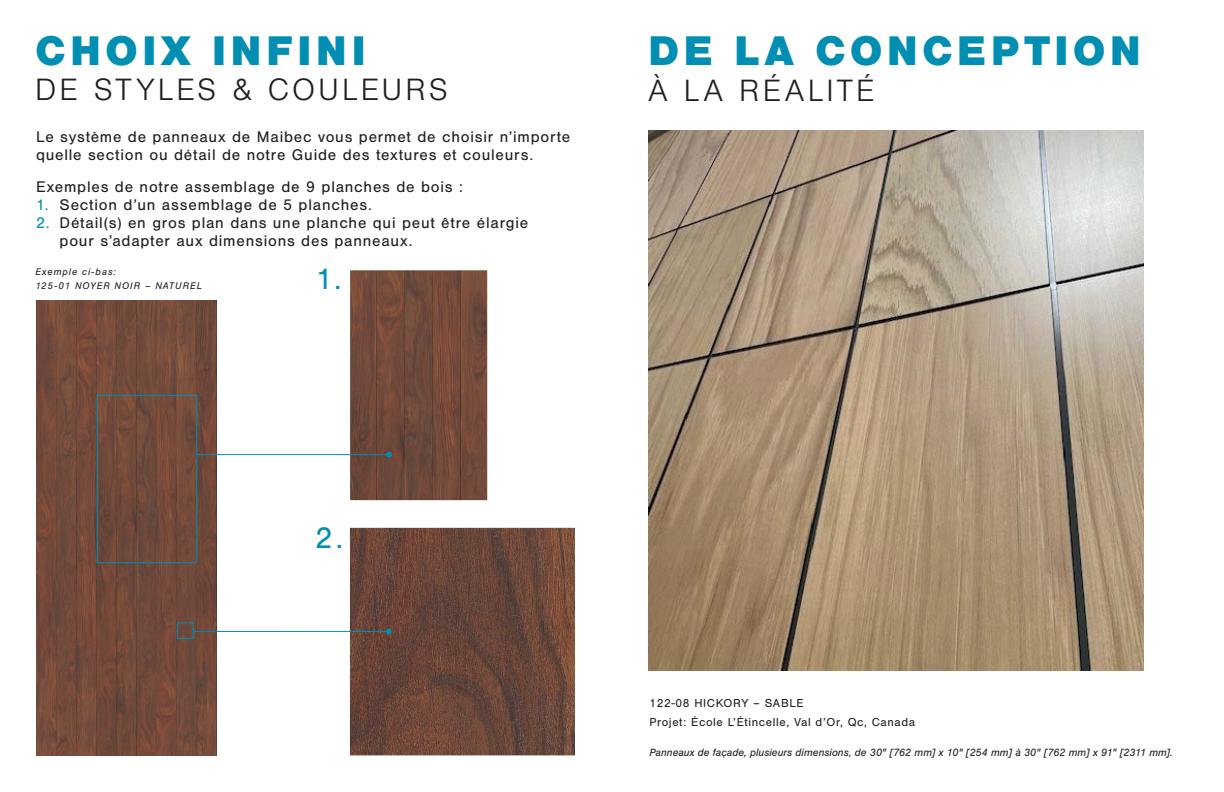
<style>
.page{position:relative;width:1224px;height:792px;background:#fff}
.page>*{position:absolute;margin:0;border:0;box-sizing:border-box;transform-origin:0 0}
.Sous-titre{font:900 43px "Nimbus San";letter-spacing:.095em;color:#008fb3}
.textre_courant_blender{font:900 43px "Nimbus San";letter-spacing:.1em;color:#008fb3}
.textre_courant_blender-2{font:300 32px "Nimbus San";letter-spacing:.095em;color:#231f20}
.Sous-titre-2{font:300 32px "Nimbus San";letter-spacing:.1em;color:#231f20}
.textre_courant_blender-3{font:31px "Nimbus San";color:#008fb3}
.Grand_texte{font:16px/18px "Nimbus San";letter-spacing:.05em;color:#231f20}
.t1{font:12px "Nimbus San";letter-spacing:.05em;color:#231f20}
.Grand_texte-2{font:italic 11px "Nimbus San";color:#231f20}
.t2{font:italic 10px "Nimbus San";letter-spacing:.095em;color:#231f20}
.s1{color:#008fb3}
</style>
<div class="page">
<img style="left:351px;top:529px;width:223px;height:225px">
<div style="left:348px;top:526px;width:229px;height:231px;border:2px solid #fff"></div>
<img style="left:37px;top:300px;width:179px;height:456px">
<img style="left:351px;top:271px;width:135px;height:228px">
<div style="left:348px;top:268px;width:141px;height:234px;border:2px solid #fff"></div>
<img style="left:649px;top:131px;width:494px;height:540px">
<hr style="left:193px;top:631px;width:197px;height:1px;background:#008fb3">
<svg style="left:386px;top:629px;width:6px;height:5px"></svg>
<hr style="left:197px;top:454px;width:193px;height:1px;background:#008fb3">
<svg style="left:386px;top:452px;width:6px;height:6px"></svg>
<div style="left:97px;top:395px;width:100px;height:168px;border:1px solid #008fb3"></div>
<div style="left:177px;top:622px;width:17px;height:17px;border:1px solid #008fb3"></div>
<p class="textre_courant_blender" style="left:35px;top:26px;width:332px">CHOIX INFINI</p>
<p class="textre_courant_blender-2" style="left:35px;top:72px;width:414px">DE STYLES &amp; COULEURS</p>
<p class="Grand_texte" style="left:36px;top:128px;width:536px">Le système de panneaux de Maibec vous permet de choisir n’importe quelle section ou détail de notre Guide des textures et couleurs.</p>
<p class="Grand_texte" style="left:36px;top:178px;width:428px">Exemples de notre assemblage de 9 planches de bois :</p>
<p class="Grand_texte" style="left:36px;top:196px;width:337px"><span class="s1">1.</span> Section d’un assemblage de 5 planches.</p>
<p class="Grand_texte" style="left:60px;top:214px;width:470px;text-indent:-24px"><span class="s1">2.</span> Détail(s) en gros plan dans une planche qui peut être élargie pour s’adapter aux dimensions des panneaux.</p>
<p class="textre_courant_blender-3" style="left:316px;top:262px;width:27px">1.</p>
<p class="t2" style="left:35px;top:266px;width:82px">Exemple ci-bas:</p>
<p class="t2" style="left:35px;top:280px;width:168px">125-01 NOYER NOIR – NATUREL</p>
<p class="Sous-titre" style="left:648px;top:26px;width:495px">DE LA CONCEPTION</p>
<p class="Sous-titre-2" style="left:648px;top:73px;width:228px">À LA RÉALITÉ</p>
<p class="textre_courant_blender-3" style="left:315px;top:520px;width:29px">2.</p>
<p class="t1" style="left:649px;top:696px;width:156px">122-08 HICKORY – SABLE</p>
<p class="t1" style="left:649px;top:715px;width:267px">Projet: École L’Étincelle, Val d’Or, Qc, Canada</p>
<p class="Grand_texte-2" style="left:649px;top:746px;width:525px">Panneaux de façade, plusieurs dimensions, de 30" [762 mm] x 10" [254 mm] à 30" [762 mm] x 91" [2311 mm].</p>
</div>
